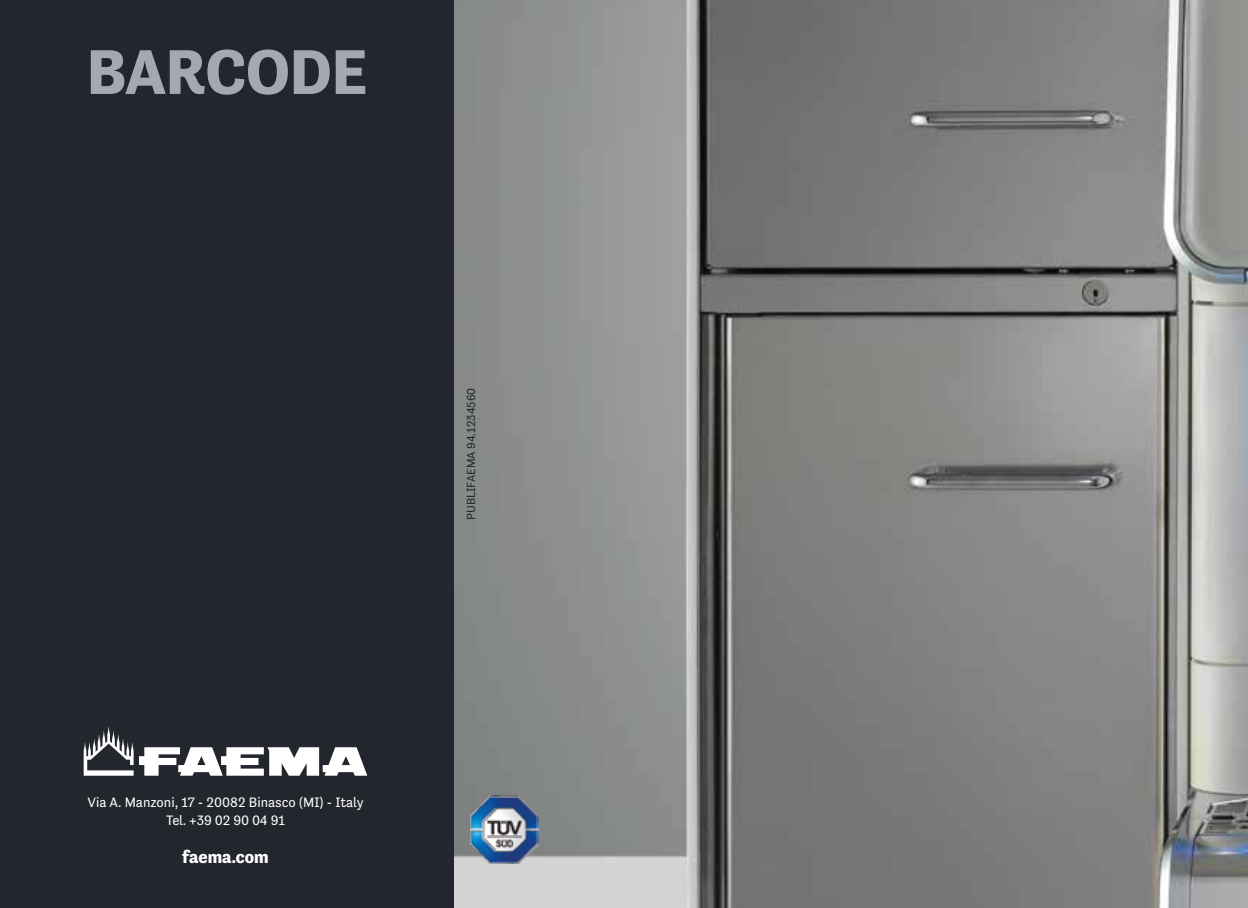
<style>
.page{position:relative;width:1248px;height:908px;background:#fff}
.page>*{position:absolute;margin:0;border:0;box-sizing:border-box;transform-origin:0 0}
.t1{font:700 64.6px "Tenso";color:#a3a9b0}
.t2{font:700 18px "Tenso";color:#fff}
.t3{font:14px/18px "Tenso";color:#fff;text-align:center}
.t4{font:12px "Tenso";color:#23262d}
</style>
<div class="page">
<img style="left:454px;top:0;width:793px;height:907px">
<div style="left:0;top:0;width:454px;height:907px;background:#23262d"></div>
<svg style="left:84px;top:726px;width:283px;height:49px"></svg>
<img style="left:471px;top:795px;width:67px;height:68px">
<h1 class="t1" style="left:87px;top:35px;width:281px">BARCODE</h1>
<p class="t4" style="left:464px;top:520px;width:134px;rotate:-90deg">PUBLIFAEMA 94.1234560</p>
<p class="t3" style="left:88px;top:793px;width:277px">Via A. Manzoni, 17 - 20082 Binasco (MI) - Italy<br>Tel. +39 02 90 04 91</p>
<p class="t2" style="left:182px;top:845px;width:88px">faema.com</p>
</div>
